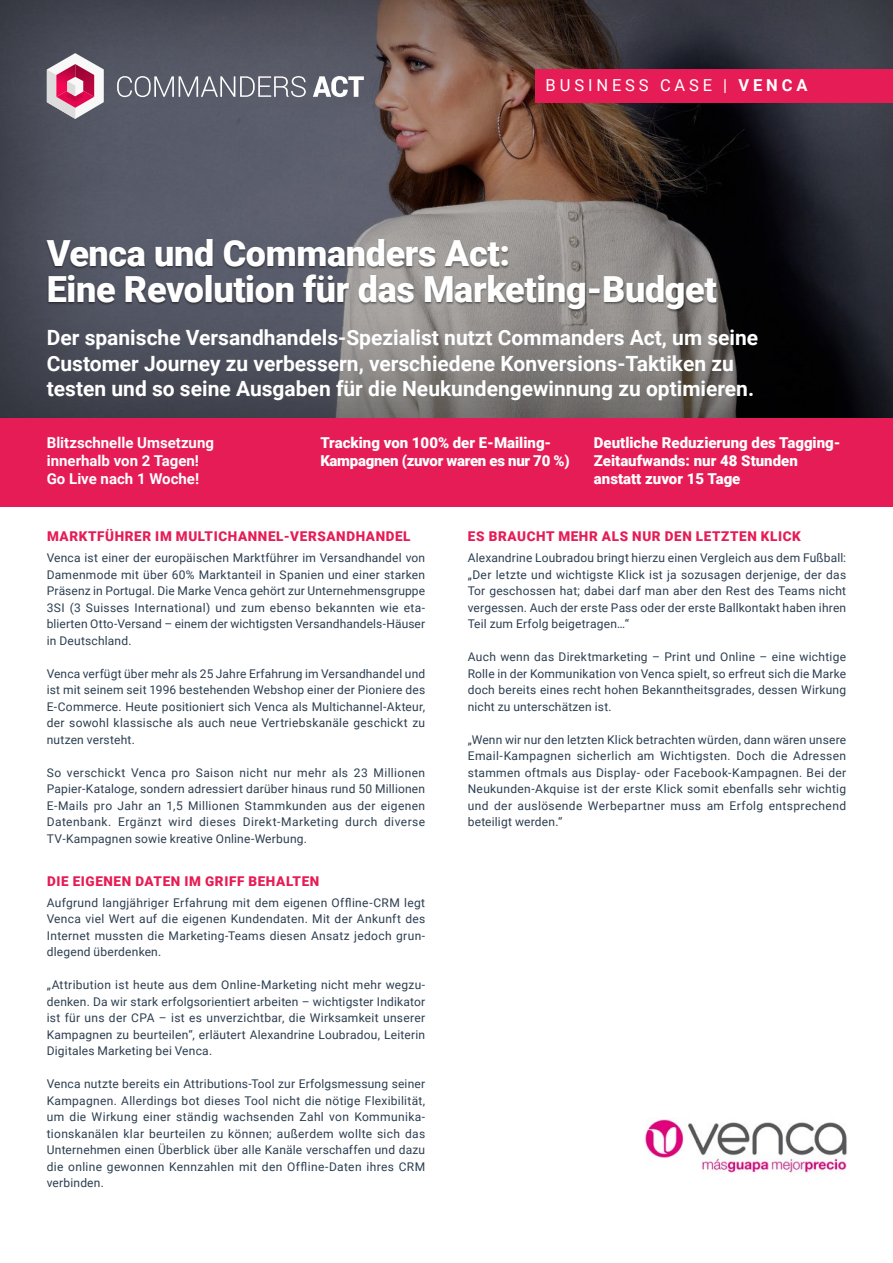
<style>
.page{position:relative;width:893px;height:1263px;background:#fff}
.page>*{position:absolute;margin:0;border:0;box-sizing:border-box;transform-origin:0 0}
.t1{font:900 36px/36px "Roboto";letter-spacing:-.01em;color:#fff}
.t2{font:700 21px/25.2px "Roboto";color:#fff}
.t3{font:16.5px "Roboto";letter-spacing:.235em;color:#fff}
.t4{font:900 15px/18px "Roboto";color:#fff}
.t5{font:700 15px/18px "Roboto";color:#fff}
.t6{font:900 15px/18px "Roboto";letter-spacing:-.02em;color:#fff}
.t7{font:900 13.5px "Roboto";letter-spacing:.045em;color:#e61c56}
.t8{font:12px/16.5px "Roboto";letter-spacing:.02em;color:#2c3e50;text-align:justify}
.s1{font-weight:700}
</style>
<div class="page">
<svg style="left:0;top:0;width:893px;height:418px;background:#4e4a4e"></svg>
<div style="left:535px;top:69px;width:358px;height:34px;background:#e61c56"></div>
<div style="left:45px;top:239px;width:674px;height:73px;background:#000;opacity:.43"></div>
<svg style="left:117px;top:76px;width:189px;height:21px;background:#7f818c"></svg>
<svg style="left:313px;top:76px;width:51px;height:21px"></svg>
<svg style="left:47px;top:53px;width:57px;height:66px"></svg>
<div style="left:0;top:418px;width:893px;height:88px;background:#e61c56"></div>
<img style="left:644px;top:1119px;width:203px;height:54px">
<h3 class="t3" style="left:546px;top:74px;width:263px">BUSINESS CASE | <span class="s1">VENCA</span></h3>
<h1 class="t1" style="left:47px;top:234px;width:671px">Venca und Commanders Act:<br>Eine Revolution für das Marketing-Budget</h1>
<h2 class="t2" style="left:47px;top:325px;width:713px">Der spanische Versandhandels-Spezialist nutzt Commanders Act, um seine<br>Customer Journey zu verbessern, verschiedene Konversions-Taktiken zu testen und so seine Ausgaben für die Neukundengewinnung zu optimieren.</h2>
<p class="t5" style="left:47px;top:433px;width:169px">Blitzschnelle Umsetzung innerhalb von 2 Tagen!<br>Go Live nach 1 Woche!</p>
<p class="t6" style="left:320px;top:433px;width:251px">Tracking von 100% der E-Mailing-<br>Kampagnen (zuvor waren es nur 70 %)</p>
<p class="t4" style="left:594px;top:433px;width:248px">Deutliche Reduzierung des Tagging-<br>Zeitaufwands: nur 48 Stunden anstatt zuvor 15 Tage</p>
<p class="t7" style="left:47px;top:527px;width:365px">MARKTFÜHRER IM MULTICHANNEL-VERSANDHANDEL</p>
<p class="t8" style="left:47px;top:549px;width:380px">Venca ist einer der europäischen Marktführer im Versandhandel von Damenmode mit über 60% Marktanteil in Spanien und einer starken Präsenz in Portugal. Die Marke Venca gehört zur Unternehmensgruppe 3SI (3 Suisses International) und zum ebenso bekannten wie eta&shy;blierten Otto-Versand – einem der wichtigsten Versandhandels-Häuser in Deutschland.</p>
<p class="t8" style="left:47px;top:665px;width:380px">Venca verfügt über mehr als 25 Jahre Erfahrung im Versandhandel und ist mit seinem seit 1996 bestehenden Webshop einer der Pioniere des E-Commerce. Heute positioniert sich Venca als Multichannel-Akteur, der sowohl klassische als auch neue Vertriebskanäle geschickt zu nutzen versteht.</p>
<p class="t8" style="left:47px;top:764px;width:380px">So verschickt Venca pro Saison nicht nur mehr als 23 Millionen Papier-Kataloge, sondern adressiert darüber hinaus rund 50 Millionen E-Mails pro Jahr an 1,5 Millionen Stammkunden aus der eigenen Datenbank. Ergänzt wird dieses Direkt-Marketing durch diverse TV-Kampagnen sowie kreative Online-Werbung.</p>
<p class="t7" style="left:47px;top:871px;width:274px">DIE EIGENEN DATEN IM GRIFF BEHALTEN</p>
<p class="t8" style="left:47px;top:893px;width:380px">Aufgrund langjähriger Erfahrung mit dem eigenen Offline-CRM legt Venca viel Wert auf die eigenen Kundendaten. Mit der Ankunft des Internet mussten die Marketing-Teams diesen Ansatz jedoch grun&shy;dlegend überdenken.</p>
<p class="t8" style="left:47px;top:976px;width:380px">„Attribution ist heute aus dem Online-Marketing nicht mehr wegzu&shy;denken. Da wir stark erfolgsorientiert arbeiten – wichtigster Indikator ist für uns der CPA – ist es unverzichtbar, die Wirksamkeit unserer Kampagnen zu beurteilen“, erläutert Alexandrine Loubradou, Leiterin Digitales Marketing bei Venca.</p>
<p class="t8" style="left:47px;top:1075px;width:380px">Venca nutzte bereits ein Attributions-Tool zur Erfolgsmessung seiner Kampagnen. Allerdings bot dieses Tool nicht die nötige Flexibilität, um die Wirkung einer ständig wachsenden Zahl von Kommunika&shy;tionskanälen klar beurteilen zu können; außerdem wollte sich das Unternehmen einen Überblick über alle Kanäle verschaffen und dazu die online gewonnen Kennzahlen mit den Offline-Daten ihres CRM verbinden.</p>
<p class="t7" style="left:468px;top:527px;width:334px">ES BRAUCHT MEHR ALS NUR DEN LETZTEN KLICK</p>
<p class="t8" style="left:468px;top:549px;width:380px">Alexandrine Loubradou bringt hierzu einen Vergleich aus dem Fußball: „Der letzte und wichtigste Klick ist ja sozusagen derjenige, der das Tor geschossen hat; dabei darf man aber den Rest des Teams nicht vergessen. Auch der erste Pass oder der erste Ballkontakt haben ihren Teil zum Erfolg beigetragen…“</p>
<p class="t8" style="left:468px;top:648px;width:380px">Auch wenn das Direktmarketing – Print und Online – eine wichtige Rolle in der Kommunikation von Venca spielt, so erfreut sich die Marke doch bereits eines recht hohen Bekanntheitsgrades, dessen Wirkung nicht zu unterschätzen ist.</p>
<p class="t8" style="left:468px;top:731px;width:380px">„Wenn wir nur den letzten Klick betrachten würden, dann wären unsere Email-Kampagnen sicherlich am Wichtigsten. Doch die Adressen stammen oftmals aus Display- oder Facebook-Kampagnen. Bei der Neukunden-Akquise ist der erste Klick somit ebenfalls sehr wichtig und der auslösende Werbepartner muss am Erfolg entsprechend beteiligt werden.“</p>
</div>
